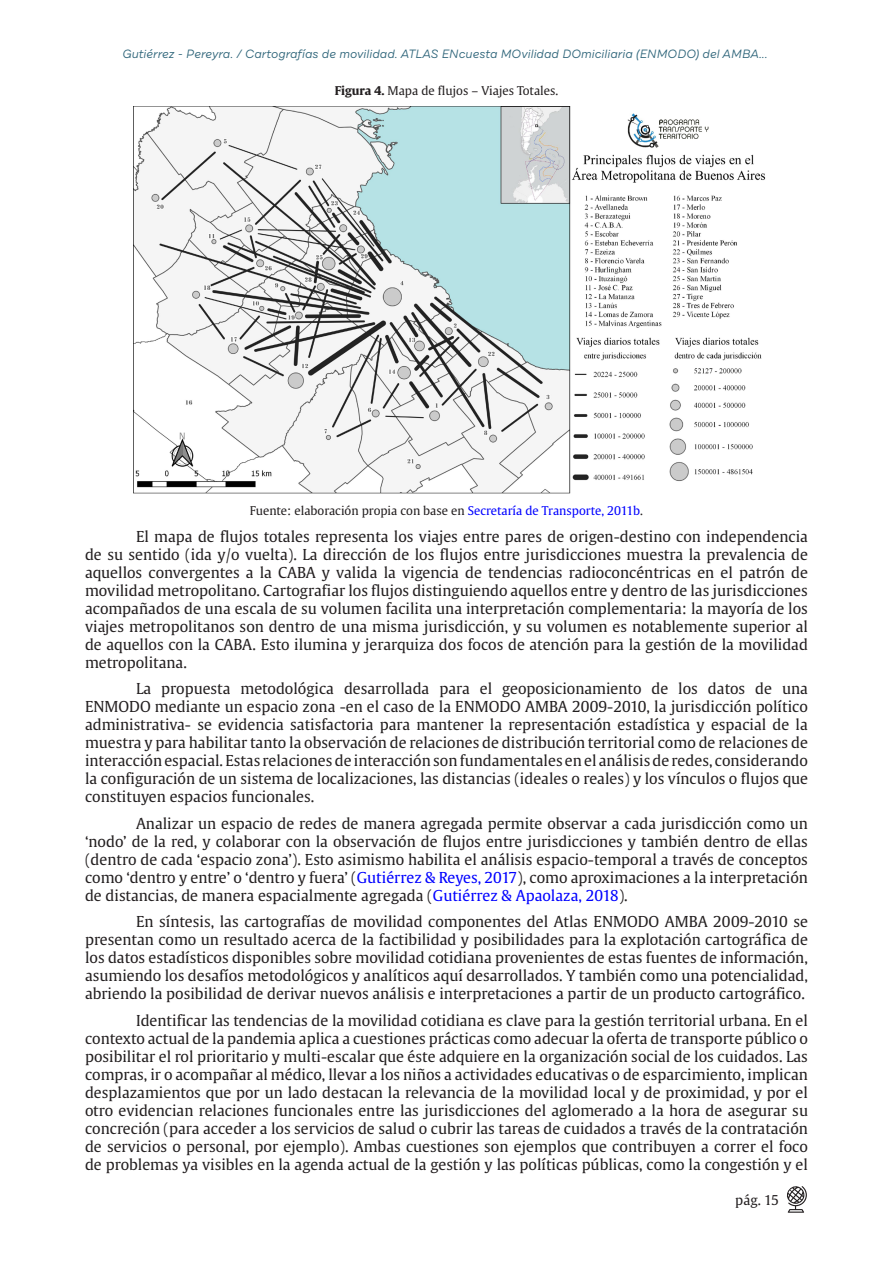
<style>
.page{position:relative;width:893px;height:1263px;background:#fff}
.page>*{position:absolute;margin:0;border:0;box-sizing:border-box;transform-origin:0 0}
.Parrafo{font:15px/18px "Gulliver";color:#231f20;text-align:justify}
.t1{font:13.5px "Gulliver";color:#231f20}
.Epigrafe{font:12px "Gulliver";color:#231f20}
.t2{font:italic 12px "Draft B";color:#30667b}
.s1{font-weight:700}
.s2{color:#00f}
</style>
<div class="page">
<svg style="left:787px;top:1186px;width:20px;height:27px"></svg>
<img style="left:133px;top:107px;width:633px;height:386px">
<p class="t2" style="left:122px;top:46px;width:647px">Gutiérrez - Pereyra. / Cartografías de movilidad. ATLAS ENcuesta MOvilidad DOmiciliaria (ENMODO) del AMBA...</p>
<p class="Epigrafe" style="left:335px;top:83px;width:225px"><span class="s1">Figura 4.</span> Mapa de flujos – Viajes Totales.</p>
<p class="Epigrafe" style="left:250px;top:503px;width:395px">Fuente: elaboración propia con base en <span class="s2">Secretaría de Transporte, 2011b</span>.</p>
<p class="Parrafo" style="left:85px;top:527px;width:724px;text-indent:51px">El mapa de flujos totales representa los viajes entre pares de origen-destino con independencia de su sentido (ida y/o vuelta). La dirección de los flujos entre jurisdicciones muestra la prevalencia de aquellos convergentes a la CABA y valida la vigencia de tendencias radioconcéntricas en el patrón de movilidad metropolitano. Cartografiar los flujos distinguiendo aquellos entre y dentro de las jurisdicciones acompañados de una escala de su volumen facilita una interpretación complementaria: la mayoría de los viajes metropolitanos son dentro de una misma jurisdicción, y su volumen es notablemente superior al de aquellos con la CABA. Esto ilumina y jerarquiza dos focos de atención para la gestión de la movilidad metropolitana.</p>
<p class="Parrafo" style="left:85px;top:679px;width:724px;text-indent:51px">La propuesta metodológica desarrollada para el geoposicionamiento de los datos de una ENMODO mediante un espacio zona -en el caso de la ENMODO AMBA 2009-2010, la jurisdicción político administrativa- se evidencia satisfactoria para mantener la representación estadística y espacial de la muestra y para habilitar tanto la observación de relaciones de distribución territorial como de relaciones de interacción espacial. Estas relaciones de interacción son fundamentales en el análisis de redes, considerando la configuración de un sistema de localizaciones, las distancias (ideales o reales) y los vínculos o flujos que constituyen espacios funcionales.</p>
<p class="Parrafo" style="left:85px;top:814px;width:724px;text-indent:51px">Analizar un espacio de redes de manera agregada permite observar a cada jurisdicción como un ‘nodo’ de la red, y colaborar con la observación de flujos entre jurisdicciones y también dentro de ellas (dentro de cada ‘espacio zona’). Esto asimismo habilita el análisis espacio-temporal a través de conceptos como ‘dentro y entre’ o ‘dentro y fuera’ (<span class="s2">Gutiérrez &amp; Reyes, 2017</span>), como aproximaciones a la interpretación de distancias, de manera espacialmente agregada (<span class="s2">Gutiérrez &amp; Apaolaza, 2018</span>).</p>
<p class="Parrafo" style="left:85px;top:912px;width:724px;text-indent:51px">En síntesis, las cartografías de movilidad componentes del Atlas ENMODO AMBA 2009-2010 se presentan como un resultado acerca de la factibilidad y posibilidades para la explotación cartográfica de los datos estadísticos disponibles sobre movilidad cotidiana provenientes de estas fuentes de información, asumiendo los desafíos metodológicos y analíticos aquí desarrollados. Y también como una potencialidad, abriendo la posibilidad de derivar nuevos análisis e interpretaciones a partir de un producto cartográfico.</p>
<p class="Parrafo" style="left:85px;top:1011px;width:724px;text-indent:51px">Identificar las tendencias de la movilidad cotidiana es clave para la gestión territorial urbana. En el contexto actual de la pandemia aplica a cuestiones prácticas como adecuar la oferta de transporte público o posibilitar el rol prioritario y multi-escalar que éste adquiere en la organización social de los cuidados. Las compras, ir o acompañar al médico, llevar a los niños a actividades educativas o de esparcimiento, implican desplazamientos que por un lado destacan la relevancia de la movilidad local y de proximidad, y por el otro evidencian relaciones funcionales entre las jurisdicciones del aglomerado a la hora de asegurar su concreción (para acceder a los servicios de salud o cubrir las tareas de cuidados a través de la contratación de servicios o personal, por ejemplo). Ambas cuestiones son ejemplos que contribuyen a correr el foco de problemas ya visibles en la agenda actual de la gestión y las políticas públicas, como la congestión y el</p>
<p class="t1" style="left:735px;top:1191px;width:45px">pág. 15</p>
</div>
